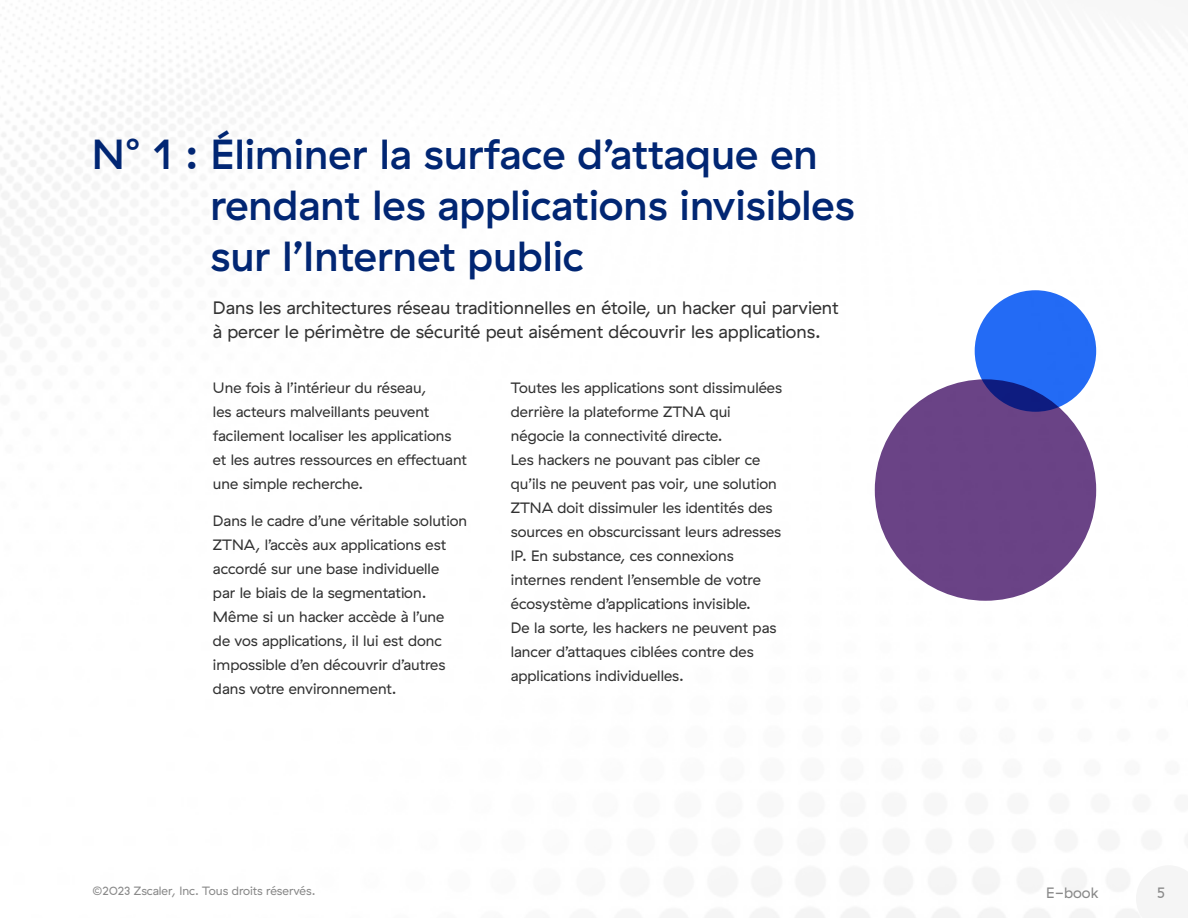
<style>
.page{position:relative;width:1188px;height:918px;background:#fff}
.page>*{position:absolute;margin:0;border:0;box-sizing:border-box;transform-origin:0 0}
.t1{font:500 42px/51px "GT Haptik ZS";color:#012673}
.t2{font:18px/24px "GT Haptik ZS";color:#323232}
.t3{font:15px/24px "GT Haptik ZS";color:#323232}
.t4{font:15px "GT Haptik ZS";color:#898989}
.t5{font:12px "GT Haptik ZS";color:#898989}
</style>
<div class="page">
<img style="left:0;top:4px;width:1136px;height:914px">
<svg style="left:1136px;top:912px;width:4px;height:6px"></svg>
<div style="left:875px;top:379px;width:221px;height:222px;background:#6a4386;border-radius:50%"></div>
<div style="left:975px;top:290px;width:121px;height:122px;background:#236bf5;border-radius:50%"></div>
<h1 class="t1" style="left:211px;top:129px;width:645px;text-indent:-119px">N° 1 : Éliminer la surface d’attaque en rendant les applications invisibles sur l’Internet public</h1>
<p class="t2" style="left:213px;top:296px;width:627px">Dans les architectures réseau traditionnelles en étoile, un hacker qui parvient à percer le périmètre de sécurité peut aisément découvrir les applications.</p>
<p class="t3" style="left:213px;top:376px;width:255px">Une fois à l’intérieur du réseau,<br>les acteurs malveillants peuvent facilement localiser les applications et les autres ressources en effectuant une simple recherche.</p>
<p class="t3" style="left:213px;top:509px;width:256px">Dans le cadre d’une véritable solution ZTNA, l’accès aux applications est accordé sur une base individuelle<br>par le biais de la segmentation.<br>Même si un hacker accède à l’une<br>de vos applications, il lui est donc impossible d’en découvrir d’autres dans votre environnement.</p>
<p class="t3" style="left:511px;top:376px;width:273px">Toutes les applications sont dissimulées derrière la plateforme ZTNA qui négocie la connectivité directe.<br>Les hackers ne pouvant pas cibler ce qu’ils ne peuvent pas voir, une solution ZTNA doit dissimuler les identités des sources en obscurcissant leurs adresses IP. En substance, ces connexions internes rendent l’ensemble de votre écosystème d’applications invisible.<br>De la sorte, les hackers ne peuvent pas lancer d’attaques ciblées contre des applications individuelles.</p>
<p class="t5" style="left:93px;top:884px;width:224px">©2023 Zscaler, Inc. Tous droits réservés.</p>
<p class="t4" style="left:1046px;top:884px;width:54px">E-book</p>
<p class="t4" style="left:1157px;top:884px;width:10px">5</p>
</div>
